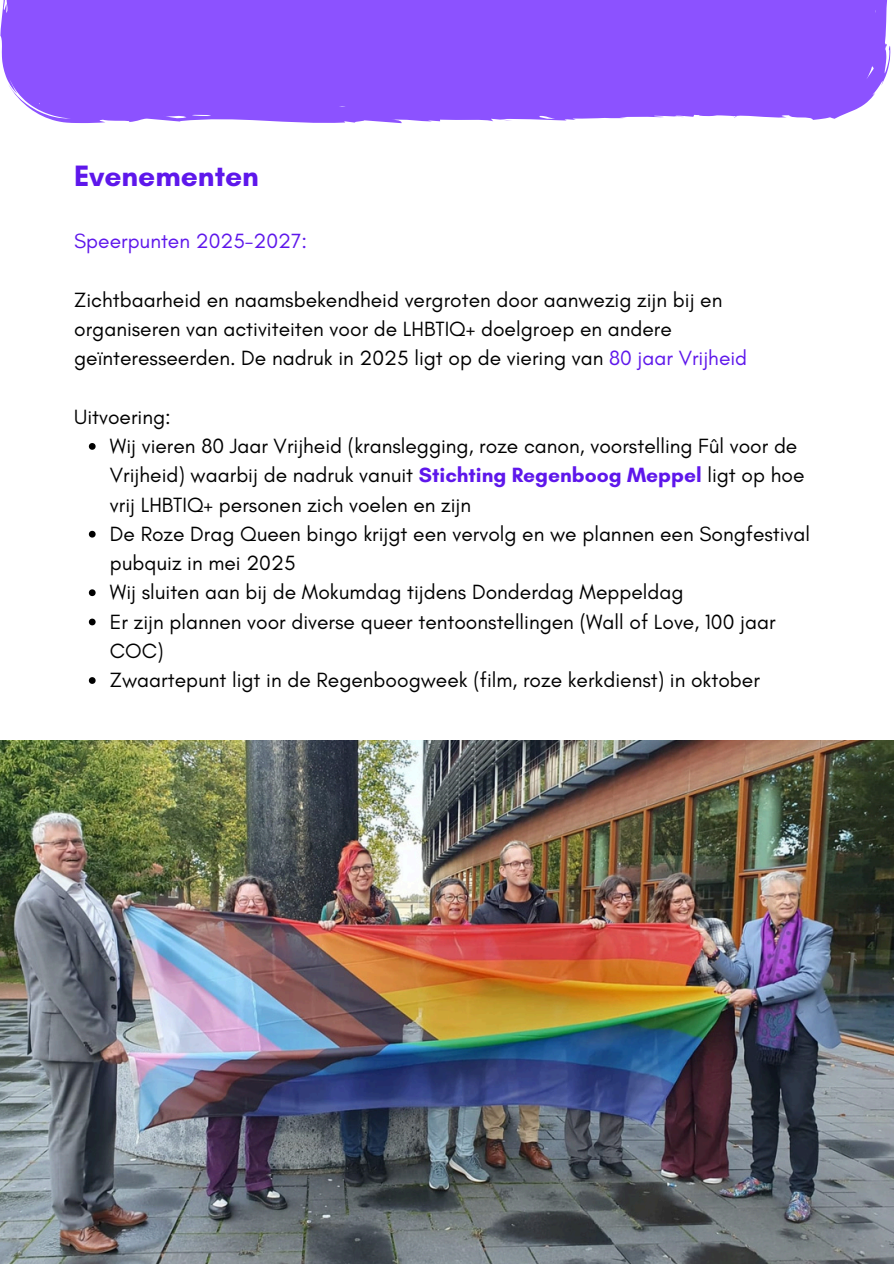
<style>
.page{position:relative;width:894px;height:1264px;background:#fff}
.page>*{position:absolute;margin:0;border:0;box-sizing:border-box;transform-origin:0 0}
.t1{font:700 30px "Glacial Indifference";color:#5e17eb}
.t2{font:21px/29.2px "Glacial Indifference";color:#000}
.t3{font:21px "Glacial Indifference";color:#5e17eb}
.s1{color:#5e17eb}
.s2{font-weight:700;color:#5e17eb}
</style>
<div class="page">
<div style="left:0;top:0;width:890px;height:124px;background:#8c52ff"></div>
<img style="left:0;top:740px;width:893px;height:523px">
<svg style="left:89px;top:443px;width:7px;height:7px"></svg>
<svg style="left:89px;top:531px;width:7px;height:6px"></svg>
<svg style="left:89px;top:589px;width:7px;height:7px"></svg>
<svg style="left:89px;top:618px;width:7px;height:7px"></svg>
<svg style="left:89px;top:677px;width:7px;height:7px"></svg>
<p class="t1" style="left:74px;top:158px;width:186px">Evenementen</p>
<h1 class="t3" style="left:74px;top:228px;width:234px">Speerpunten 2025-2027:</h1>
<p class="t2" style="left:74px;top:285px;width:674px">Zichtbaarheid en naamsbekendheid vergroten door aanwezig zijn bij en organiseren van activiteiten voor de LHBTIQ+ doelgroep en andere geïnteresseerden. De nadruk in 2025 ligt op de viering van <span class="s1">80 jaar Vrijheid</span></p>
<p class="t2" style="left:74px;top:402px;width:98px">Uitvoering:</p>
<p class="t2" style="left:110px;top:431px;width:695px">Wij vieren 80 Jaar Vrijheid (kranslegging, roze canon, voorstelling Fûl voor de<br>Vrijheid) waarbij de nadruk vanuit <span class="s2">Stichting Regenboog Meppel</span> ligt op hoe vrij LHBTIQ+ personen zich voelen en zijn</p>
<p class="t2" style="left:110px;top:519px;width:701px">De Roze Drag Queen bingo krijgt een vervolg en we plannen een Songfestival pubquiz in mei 2025</p>
<p class="t2" style="left:110px;top:577px;width:575px">Wij sluiten aan bij de Mokumdag tijdens Donderdag Meppeldag</p>
<p class="t2" style="left:110px;top:606px;width:667px">Er zijn plannen voor diverse queer tentoonstellingen (Wall of Love, 100 jaar<br>COC)</p>
<p class="t2" style="left:110px;top:665px;width:651px">Zwaartepunt ligt in de Regenboogweek (film, roze kerkdienst) in oktober</p>
</div>
